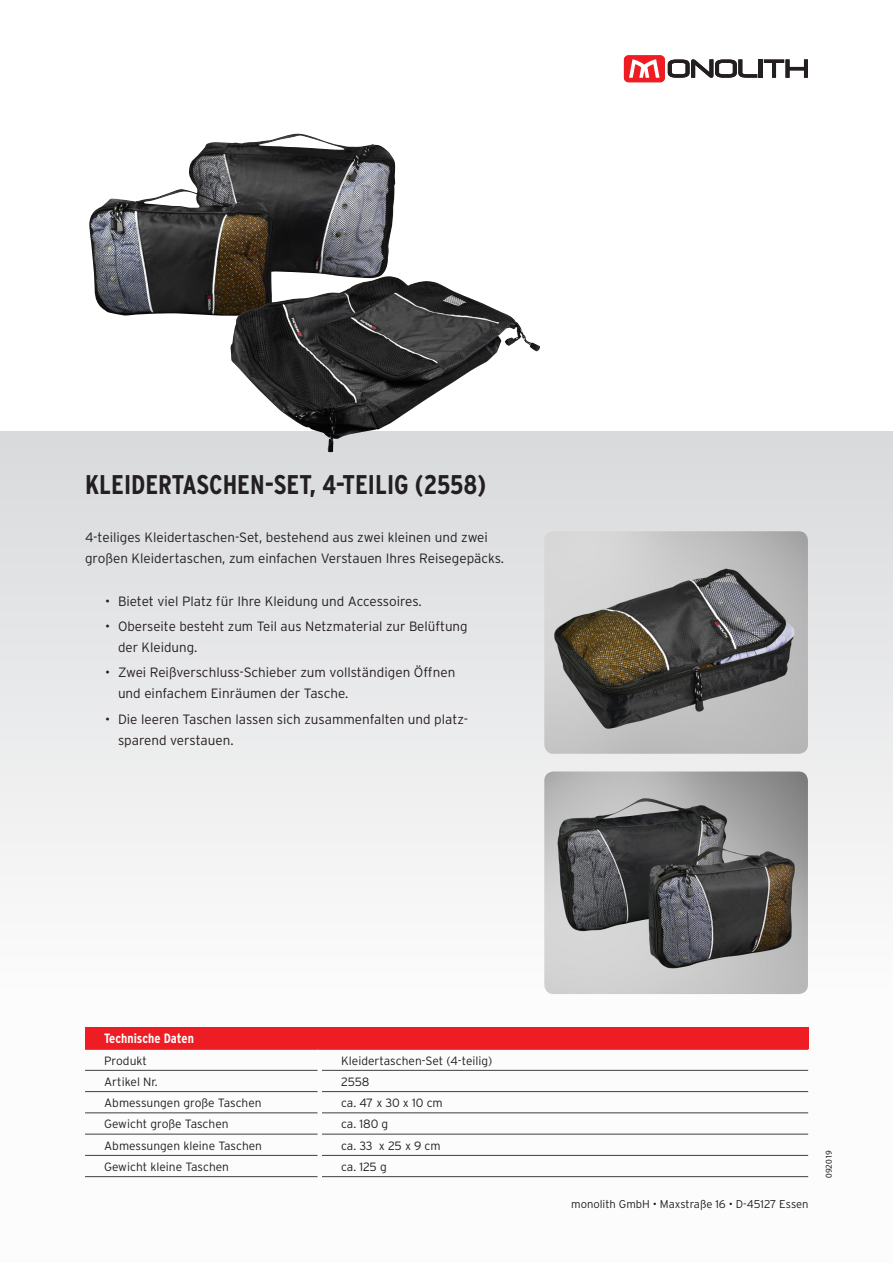
<style>
.page{position:relative;width:893px;height:1263px;background:#fff}
.page>*{position:absolute;margin:0;border:0;box-sizing:border-box;transform-origin:0 0}
.t1{font:700 condensed 27px "Interstate";color:#231f20}
.t2{font:300 13.5px/21px "Interstate";color:#231f20}
.t3{font:700 condensed 13.5px "Interstate";color:#fff}
.t4{font:300 12px "Interstate";color:#231f20}
.t5{font:300 11.25px "Interstate";color:#231f20}
.t6{font:9px "Myriad Pro";color:#231f20}
</style>
<div class="page">
<div style="left:0;top:432px;width:893px;height:831px;background:linear-gradient(to bottom,#dcdddf,#fff)"></div>
<svg style="left:668px;top:59px;width:89px;height:19px"></svg>
<hr style="left:759px;top:59px;width:4px;height:19px;background:#231f20">
<svg style="left:764px;top:59px;width:44px;height:19px"></svg>
<div style="left:624px;top:55px;width:41px;height:27px;background:#ee1d23;border-radius:5px"></div>
<svg style="left:629px;top:59px;width:30px;height:19px"></svg>
<img style="left:544px;top:531px;width:264px;height:223px">
<img style="left:544px;top:771px;width:264px;height:223px">
<img style="left:89px;top:134px;width:429px;height:318px">
<div style="left:85px;top:1028px;width:723px;height:21px;background:#ee1d23"></div>
<hr style="left:85px;top:1070px;width:232px;height:1px;background:#3e3e3f">
<hr style="left:322px;top:1070px;width:486px;height:1px;background:#3e3e3f">
<hr style="left:85px;top:1091px;width:232px;height:1px;background:#3e3e3f">
<hr style="left:322px;top:1091px;width:486px;height:1px;background:#3e3e3f">
<hr style="left:85px;top:1112px;width:232px;height:1px;background:#3e3e3f">
<hr style="left:322px;top:1112px;width:486px;height:1px;background:#3e3e3f">
<hr style="left:85px;top:1134px;width:232px;height:1px;background:#3e3e3f">
<hr style="left:322px;top:1134px;width:486px;height:1px;background:#3e3e3f">
<hr style="left:85px;top:1155px;width:232px;height:1px;background:#3e3e3f">
<hr style="left:322px;top:1155px;width:486px;height:1px;background:#3e3e3f">
<hr style="left:85px;top:1176px;width:232px;height:1px;background:#3e3e3f">
<hr style="left:322px;top:1176px;width:486px;height:1px;background:#3e3e3f">
<hr style="left:85px;top:1048px;width:232px;height:2px;background:#ee1d23">
<hr style="left:322px;top:1048px;width:486px;height:2px;background:#ee1d23">
<h1 class="t1" style="left:85px;top:468px;width:403px">KLEIDERTASCHEN-SET, 4-TEILIG (2558)</h1>
<p class="t2" style="left:85px;top:527px;width:421px">4-teiliges Kleidertaschen-Set, bestehend aus zwei kleinen und zwei großen Kleidertaschen, zum einfachen Verstauen Ihres Reisegepäcks.</p>
<p class="t2" style="left:105px;top:591px;width:318px">• Bietet viel Platz für Ihre Kleidung und Accessoires.</p>
<p class="t2" style="left:118px;top:616px;width:351px;text-indent:-13px">• Oberseite besteht zum Teil aus Netzmaterial zur Belüftung der Kleidung.</p>
<p class="t2" style="left:118px;top:662px;width:339px;text-indent:-13px">• Zwei Reißverschluss-Schieber zum vollständigen Öffnen und einfachem Einräumen der Tasche.</p>
<p class="t2" style="left:118px;top:708px;width:352px;text-indent:-13px">• Die leeren Taschen lassen sich zusammenfalten und platz&shy;sparend verstauen.</p>
<p class="t3" style="left:104px;top:1030px;width:91px">Technische Daten</p>
<p class="t4" style="left:104px;top:1053px;width:44px">Produkt</p>
<p class="t4" style="left:341px;top:1053px;width:153px">Kleidertaschen-Set (4-teilig)</p>
<p class="t4" style="left:104px;top:1074px;width:55px">Artikel Nr.</p>
<p class="t4" style="left:341px;top:1074px;width:30px">2558</p>
<p class="t4" style="left:104px;top:1095px;width:159px">Abmessungen große Taschen</p>
<p class="t4" style="left:341px;top:1095px;width:103px">ca. 47 x 30 x 10 cm</p>
<p class="t4" style="left:104px;top:1117px;width:126px">Gewicht große Taschen</p>
<p class="t4" style="left:341px;top:1117px;width:49px">ca. 180 g</p>
<p class="t4" style="left:104px;top:1138px;width:159px">Abmessungen kleine Taschen</p>
<p class="t4" style="left:341px;top:1138px;width:101px">ca. 33 x 25 x 9 cm</p>
<p class="t4" style="left:104px;top:1159px;width:126px">Gewicht kleine Taschen</p>
<p class="t4" style="left:341px;top:1159px;width:47px">ca. 125 g</p>
<p class="t5" style="left:571px;top:1197px;width:239px">monolith GmbH • Maxstraße 16 • D-45127 Essen</p>
<p class="t6" style="left:823px;top:1178px;width:29px;rotate:-90deg">092019</p>
</div>
